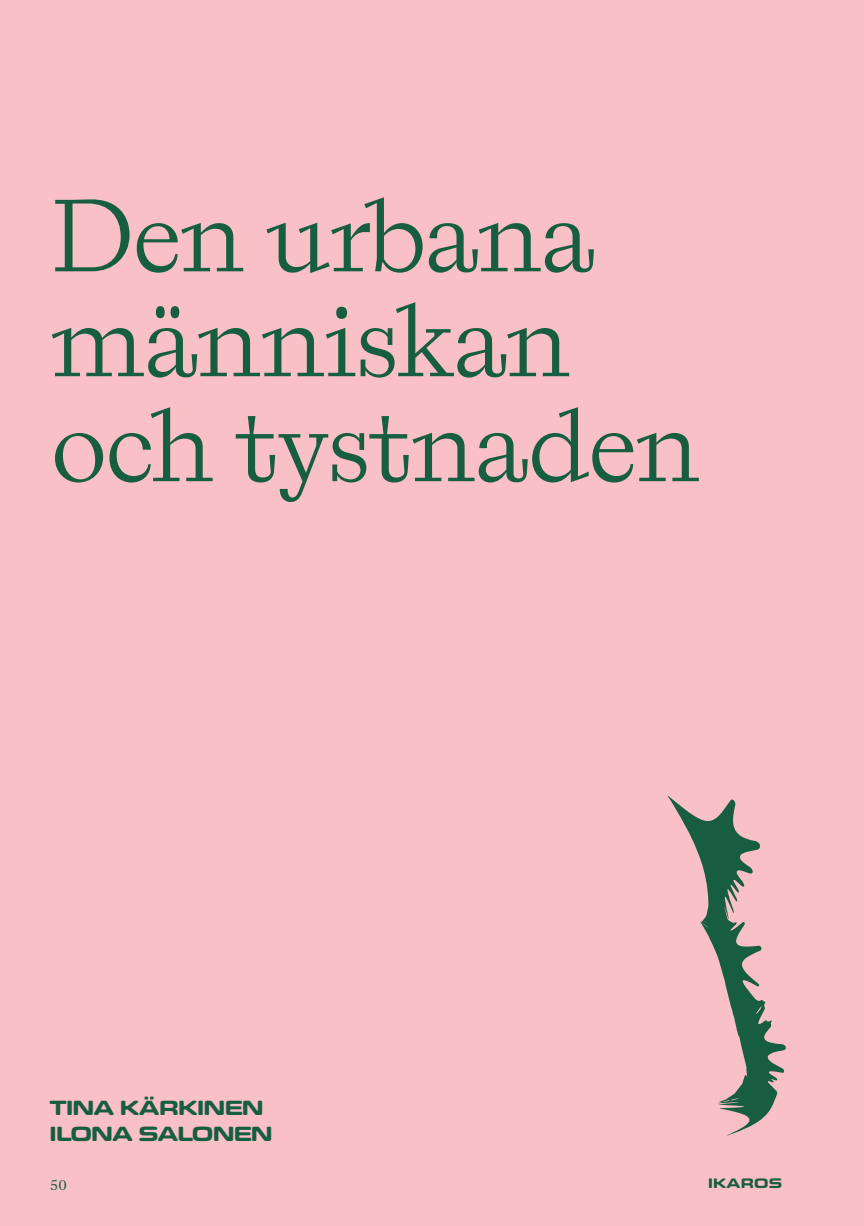
<style>
.page{position:relative;width:864px;height:1226px;background:#fff}
.page>*{position:absolute;margin:0;border:0;box-sizing:border-box;transform-origin:0 0}
.t1{font:104.83px/104.8px "ABC Laica";letter-spacing:-.03em;color:#175e41}
.t2{font:700 21px/26.2px "Eurostile Candy LT Pro";letter-spacing:-.04em;color:#175e41}
.t3{font:700 14px "Eurostile Candy LT Pro";letter-spacing:.01em;color:#175e41}
.t4{font:14px "Mercure Transcript";color:#175e41}
</style>
<div class="page">
<div style="left:0;top:0;width:863px;height:1225px;background:#f9c0c7"></div>
<svg style="left:667px;top:795px;width:118px;height:340px"></svg>
<p class="t1" style="left:50px;top:181px;width:652px">Den urbana människan och tystnaden</p>
<p class="t2" style="left:50px;top:1094px;width:224px">TINA KÄRKINEN<br>ILONA SALONEN</p>
<p class="t4" style="left:50px;top:1175px;width:19px">50</p>
<p class="t3" style="left:708px;top:1175px;width:75px">IKAROS</p>
</div>
